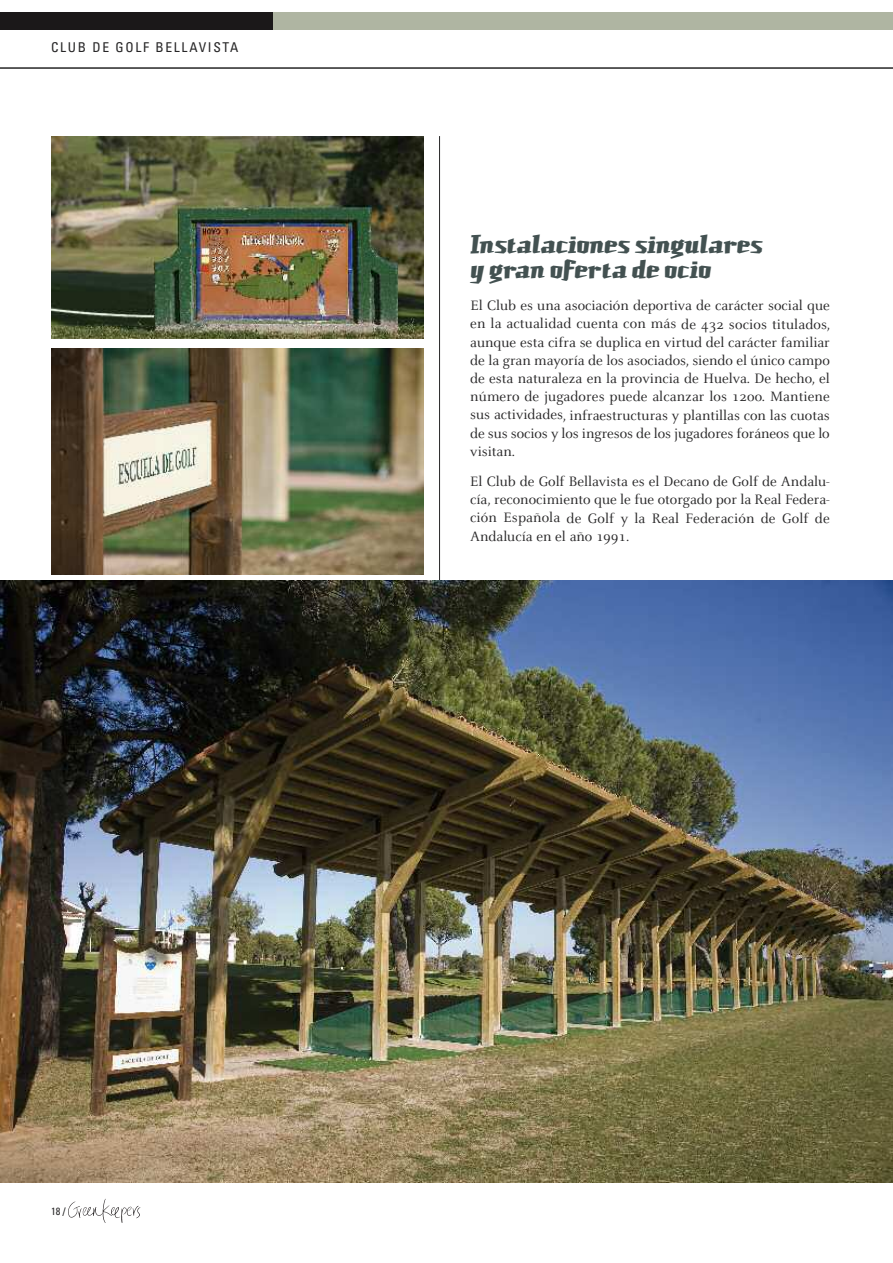
<style>
.page{position:relative;width:893px;height:1263px;background:#fff}
.page>*{position:absolute;margin:0;border:0;box-sizing:border-box;transform-origin:0 0}
.t1{font:30px/25.5px "Jacque Fat";color:#435151}
.t2{font:15px/18.1px "Celeste";color:#272627;text-align:justify}
.t3{font:condensed 13.5px "Univers LT Std";letter-spacing:.125em;color:#272627}
.t4{font:condensed 10.5px "Univers LT Std";color:#272627}
.s1{color:#000}
</style>
<div class="page">
<hr style="left:439px;top:136px;width:1px;height:1046px;background:#272627">
<svg style="left:68px;top:1199px;width:72px;height:24px"></svg>
<div style="left:0;top:13px;width:892px;height:17px;background:#afb5a2"></div>
<div style="left:0;top:13px;width:272px;height:17px;background:#1b1819"></div>
<hr style="left:0;top:67px;width:892px;height:2px;background:#272627">
<img style="left:51px;top:136px;width:372px;height:203px">
<img style="left:51px;top:349px;width:372px;height:226px">
<img style="left:0;top:580px;width:892px;height:602px">
<p class="t3" style="left:51px;top:43px;width:189px">CLUB DE GOLF BELLAVISTA</p>
<p class="t1" style="left:470px;top:230px;width:293px">Instalaciones singulares y gran oferta de ocio</p>
<p class="t2" style="left:470px;top:296px;width:361px">El Club es una asociación deportiva de carácter social que en la actualidad cuenta con más de 432 socios titulados, aunque esta cifra se duplica en virtud del carácter familiar de la gran mayoría de los asociados, siendo el único campo de esta naturaleza en la provincia de Huelva. De hecho, el número de jugadores puede alcanzar los 12oo. Mantiene sus actividades, infraestructuras y plantillas con las cuotas de sus socios y los ingresos de los jugadores foráneos que lo visitan.</p>
<p class="t2" style="left:470px;top:472px;width:361px">El Club de Golf Bellavista es el Decano de Golf de Andalu&shy;cía, reconocimiento que le fue otorgado por la Real Federa&shy;ción Española de Golf y la Real Federación de Golf de Andalucía en el año 1991.</p>
<p class="t4" style="left:51px;top:1207px;width:16px">18 <span class="s1">/</span></p>
</div>
